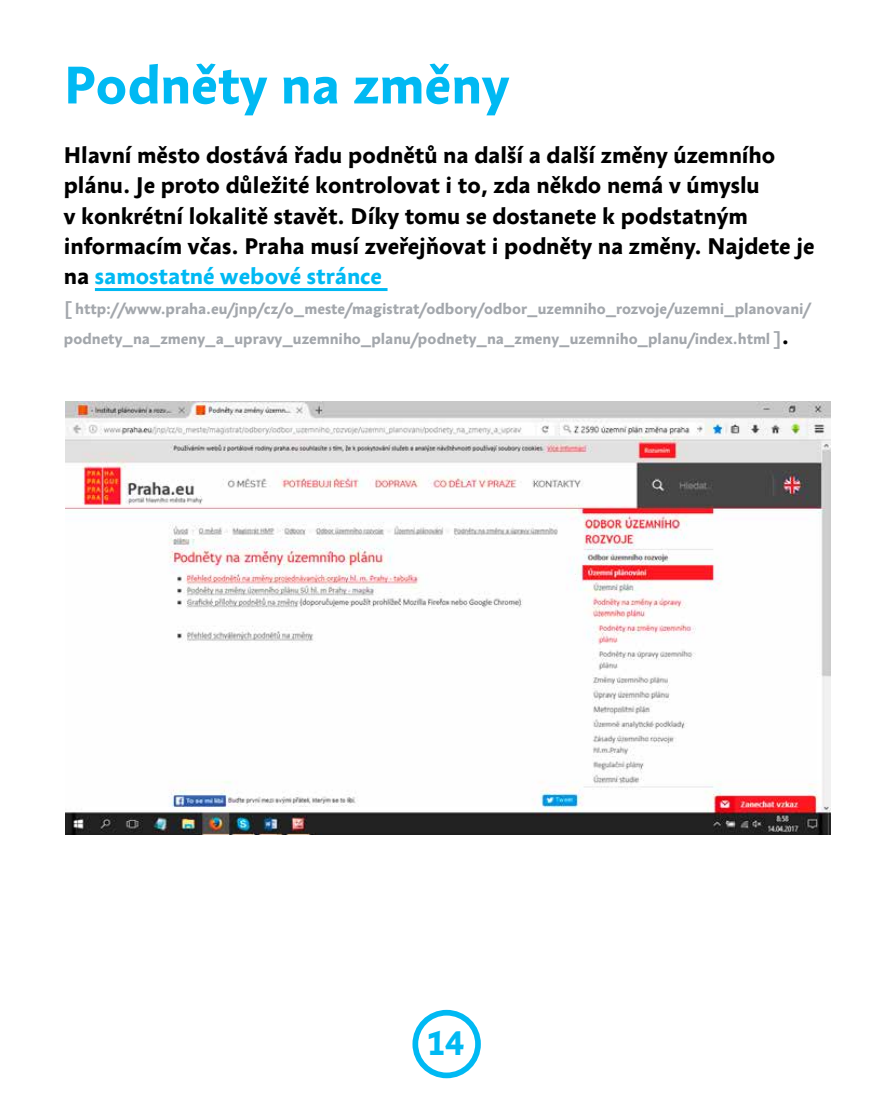
<style>
.page{position:relative;width:893px;height:1106px;background:#fff}
.page>*{position:absolute;margin:0;border:0;box-sizing:border-box;transform-origin:0 0}
.t1{font:700 52.5px "Anselm Sans";color:#00b9f3}
.t2{font:700 33px "Anselm Sans";color:#00b9f3}
.t3{font:700 22.5px/30px "Anselm Sans";color:#000}
.t4{font:700 15px/30px "Anselm Sans";color:#a3a7ac}
.s1{color:#00b9f3}
.s2{font-size:22.5px;color:#000}
</style>
<div class="page">
<div style="left:412px;top:1009px;width:69px;height:69px;border:6px solid #00b9f3;border-radius:50%"></div>
<img style="left:65px;top:401px;width:765px;height:433px">
<hr style="left:95px;top:288px;width:293px;height:3px;background:#00b9f3">
<h1 class="t1" style="left:64px;top:48px;width:447px">Podněty na změny</h1>
<p class="t3" style="left:64px;top:140px;width:752px">Hlavní město dostává řadu podnětů na další a další změny územního plánu. Je proto důležité kontrolovat i to, zda někdo nemá v úmyslu<br>v konkrétní lokalitě stavět. Díky tomu se dostanete k podstatným informacím včas. Praha musí zveřejňovat i podněty na změny. Najdete je na <span class="s1">samostatné webové stránce</span></p>
<p class="t4" style="left:64px;top:293px;width:748px">[ http://www.praha.eu/jnp/cz/o_meste/magistrat/odbory/odbor_uzemniho_rozvoje/uzemni_planovani/ podnety_na_zmeny_a_upravy_uzemniho_planu/podnety_na_zmeny_uzemniho_planu/index.html ]<span class="s2">.</span></p>
<h2 class="t2" style="left:427px;top:1019px;width:38px">14</h2>
</div>
